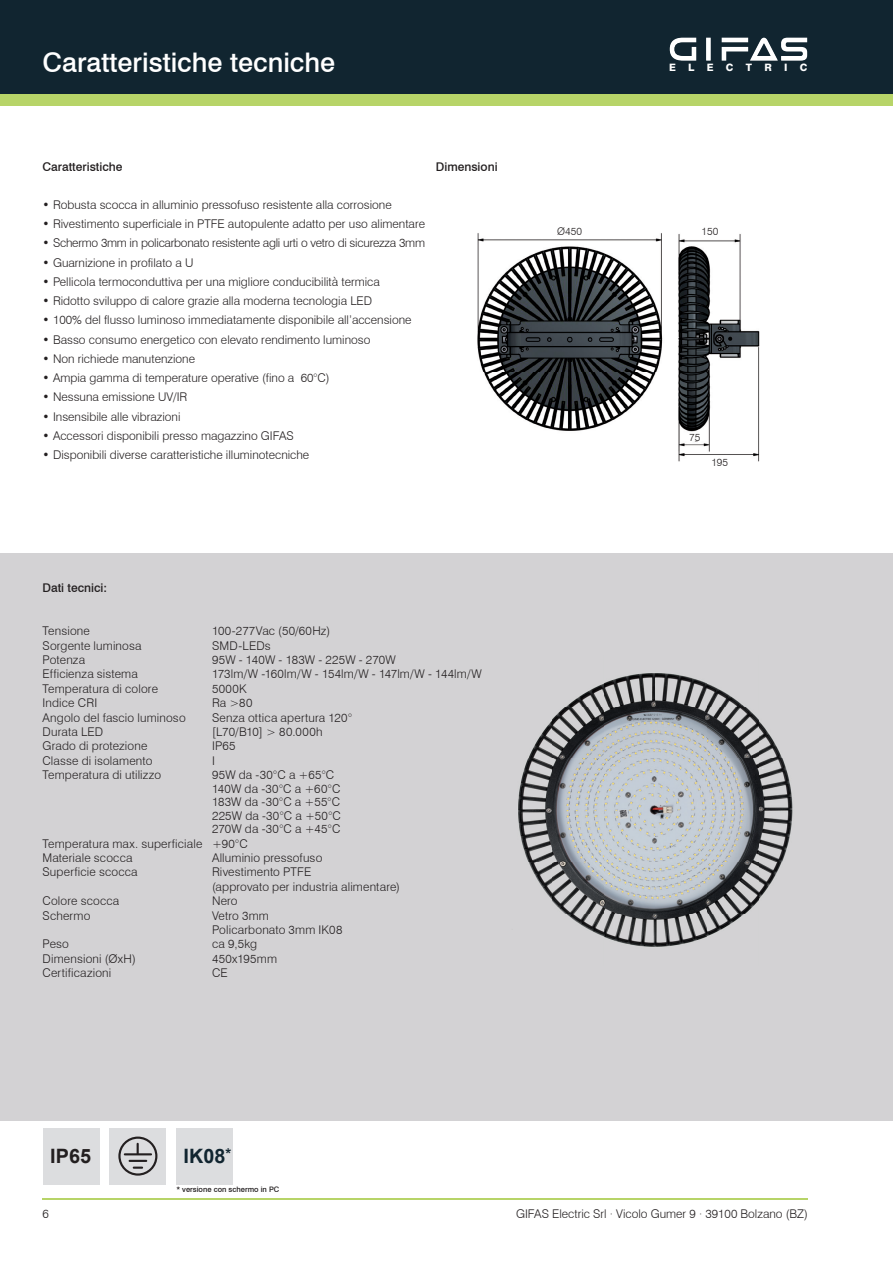
<style>
.page{position:relative;width:893px;height:1263px;background:#fff}
.page>*{position:absolute;margin:0;border:0;box-sizing:border-box;transform-origin:0 0}
.t1{font:500 27px "Swiss 721 BT";color:#fff}
.t2{font:700 19.8px "Arial";color:#112530}
.t3{font:700 19.8px "Arial";color:#231f20}
.t4{font:300 12px/14.4px "Swiss 721 BT";color:#231f20}
.t5{font:300 12px "Swiss 721 BT";letter-spacing:.02em;color:#231f20}
.t6{font:300 12px "Swiss 721 BT";letter-spacing:-.02em;color:#231f20}
.t7{font:500 12px "Swiss 721 BT";color:#231f20}
.t8{font:300 10.5px "Swiss 721 BT";color:#231f20}
.t9{font:800 10.2px "Swiss 721 BT";letter-spacing:1.21em;color:#fff}
.t10{font:500 7.5px "Swiss 721 BT";color:#231f20}
</style>
<div class="page">
<div style="left:0;top:94px;width:893px;height:12px;background:#b7d468"></div>
<div style="left:0;top:0;width:893px;height:94px;background:#112530"></div>
<hr style="left:43px;top:1198px;width:765px;height:2px;background:#b7d468">
<div style="left:0;top:553px;width:893px;height:567px;background:#d3d2d4"></div>
<svg style="left:670px;top:38px;width:26px;height:23px"></svg>
<svg style="left:722px;top:38px;width:85px;height:23px"></svg>
<svg style="left:706px;top:38px;width:5px;height:23px"></svg>
<hr style="left:707px;top:38px;width:3px;height:22px;background:#fff">
<div style="left:110px;top:1128px;width:56px;height:56px;background:#dcdddf"></div>
<svg style="left:118px;top:1136px;width:39px;height:39px"></svg>
<div style="left:43px;top:1128px;width:56px;height:56px;background:#dcdddf"></div>
<div style="left:176px;top:1128px;width:57px;height:56px;background:#dcdddf"></div>
<img style="left:518px;top:673px;width:275px;height:274px">
<img style="left:477px;top:231px;width:283px;height:231px">
<h1 class="t1" style="left:43px;top:46px;width:294px">Caratteristiche tecniche</h1>
<p class="t7" style="left:43px;top:159px;width:82px">Caratteristiche</p>
<p class="t4" style="left:43px;top:197px;width:351px">• Robusta scocca in alluminio pressofuso resistente alla corrosione</p>
<p class="t4" style="left:43px;top:217px;width:384px">• Rivestimento superficiale in PTFE autopulente adatto per uso alimentare</p>
<p class="t6" style="left:43px;top:236px;width:384px">• Schermo 3mm in policarbonato resistente agli urti o vetro di sicurezza 3mm</p>
<p class="t4" style="left:43px;top:255px;width:152px">• Guarnizione in profilato a U</p>
<p class="t4" style="left:43px;top:274px;width:339px">• Pellicola termoconduttiva per una migliore conducibilità termica</p>
<p class="t4" style="left:43px;top:294px;width:331px">• Ridotto sviluppo di calore grazie alla moderna tecnologia LED</p>
<p class="t4" style="left:43px;top:313px;width:370px">• 100% del flusso luminoso immediatamente disponibile all’accensione</p>
<p class="t4" style="left:43px;top:332px;width:329px">• Basso consumo energetico con elevato rendimento luminoso</p>
<p class="t4" style="left:43px;top:351px;width:154px">• Non richiede manutenzione</p>
<p class="t4" style="left:43px;top:371px;width:289px">• Ampia gamma di temperature operative (fino a 60°C)</p>
<p class="t4" style="left:43px;top:390px;width:146px">• Nessuna emissione UV/IR</p>
<p class="t4" style="left:43px;top:409px;width:139px">• Insensibile alle vibrazioni</p>
<p class="t4" style="left:43px;top:428px;width:253px">• Accessori disponibili presso magazzino GIFAS</p>
<p class="t4" style="left:43px;top:448px;width:268px">• Disponibili diverse caratteristiche illuminotecniche</p>
<p class="t7" style="left:436px;top:159px;width:63px">Dimensioni</p>
<p class="t7" style="left:43px;top:580px;width:66px">Dati tecnici:</p>
<p class="t4" style="left:43px;top:623px;width:49px">Tensione</p>
<p class="t5" style="left:212px;top:623px;width:120px">100-277Vac (50/60Hz)</p>
<p class="t4" style="left:43px;top:638px;width:101px">Sorgente luminosa</p>
<p class="t4" style="left:212px;top:638px;width:60px">SMD-LEDs</p>
<p class="t4" style="left:43px;top:652px;width:44px">Potenza</p>
<p class="t4" style="left:212px;top:652px;width:185px">95W - 140W - 183W - 225W - 270W</p>
<p class="t4" style="left:43px;top:667px;width:97px">Efficienza sistema</p>
<p class="t4" style="left:212px;top:667px;width:271px">173lm/W -160lm/W - 154lm/W - 147lm/W - 144lm/W</p>
<p class="t4" style="left:43px;top:681px;width:117px">Temperatura di colore</p>
<p class="t4" style="left:212px;top:681px;width:36px">5000K</p>
<p class="t4" style="left:43px;top:695px;width:56px">Indice CRI</p>
<p class="t4" style="left:212px;top:695px;width:42px">Ra &gt;80</p>
<p class="t4" style="left:43px;top:710px;width:145px">Angolo del fascio luminoso</p>
<p class="t4" style="left:212px;top:710px;width:141px">Senza ottica apertura 120°</p>
<p class="t4" style="left:43px;top:724px;width:62px">Durata LED</p>
<p class="t4" style="left:212px;top:724px;width:112px">[L70/B10] &gt; 80.000h</p>
<p class="t4" style="left:43px;top:739px;width:106px">Grado di protezione</p>
<p class="t4" style="left:212px;top:739px;width:25px">IP65</p>
<p class="t4" style="left:43px;top:753px;width:111px">Classe di isolamento</p>
<p class="t4" style="left:212px;top:753px;width:4px">I</p>
<p class="t4" style="left:43px;top:767px;width:120px">Temperatura di utilizzo</p>
<p class="t4" style="left:212px;top:767px;width:124px">95W da -30°C a +65°C</p>
<p class="t5" style="left:212px;top:781px;width:130px">140W da -30°C a +60°C</p>
<p class="t5" style="left:212px;top:794px;width:130px">183W da -30°C a +55°C</p>
<p class="t5" style="left:212px;top:808px;width:130px">225W da -30°C a +50°C</p>
<p class="t4" style="left:212px;top:821px;width:130px">270W da -30°C a +45°C</p>
<p class="t4" style="left:43px;top:836px;width:207px">Temperatura max. superficiale +90°C</p>
<p class="t4" style="left:43px;top:850px;width:92px">Materiale scocca</p>
<p class="t4" style="left:212px;top:850px;width:112px">Alluminio pressofuso</p>
<p class="t4" style="left:43px;top:865px;width:97px">Superficie scocca</p>
<p class="t4" style="left:212px;top:865px;width:189px">Rivestimento PTFE<br>(approvato per industria alimentare)</p>
<p class="t4" style="left:43px;top:893px;width:78px">Colore scocca</p>
<p class="t4" style="left:212px;top:893px;width:27px">Nero</p>
<p class="t4" style="left:43px;top:908px;width:49px">Schermo</p>
<p class="t4" style="left:212px;top:908px;width:132px">Vetro 3mm<br>Policarbonato 3mm IK08</p>
<p class="t4" style="left:43px;top:937px;width:28px">Peso</p>
<p class="t4" style="left:212px;top:937px;width:47px">ca 9,5kg</p>
<p class="t4" style="left:43px;top:951px;width:95px">Dimensioni (ØxH)</p>
<p class="t5" style="left:212px;top:951px;width:67px">450x195mm</p>
<p class="t4" style="left:43px;top:965px;width:70px">Certificazioni</p>
<p class="t4" style="left:212px;top:965px;width:17px">CE</p>
<p class="t9" style="left:669px;top:61px;width:140px">ELECTRIC</p>
<p class="t8" style="left:557px;top:225px;width:26px">Ø450</p>
<p class="t8" style="left:702px;top:225px;width:18px">150</p>
<p class="t8" style="left:689px;top:431px;width:13px">75</p>
<p class="t8" style="left:711px;top:456px;width:18px">195</p>
<h2 class="t3" style="left:50px;top:1143px;width:42px">IP65</h2>
<h2 class="t2" style="left:184px;top:1143px;width:49px">IK08<sup>*</sup></h2>
<p class="t4" style="left:43px;top:1207px;width:8px">6</p>
<p class="t10" style="left:176px;top:1185px;width:104px">* versione con schermo in PC</p>
<p class="t4" style="left:516px;top:1207px;width:293px">GIFAS Electric Srl · Vicolo Gumer 9 · 39100 Bolzano (BZ)</p>
</div>
